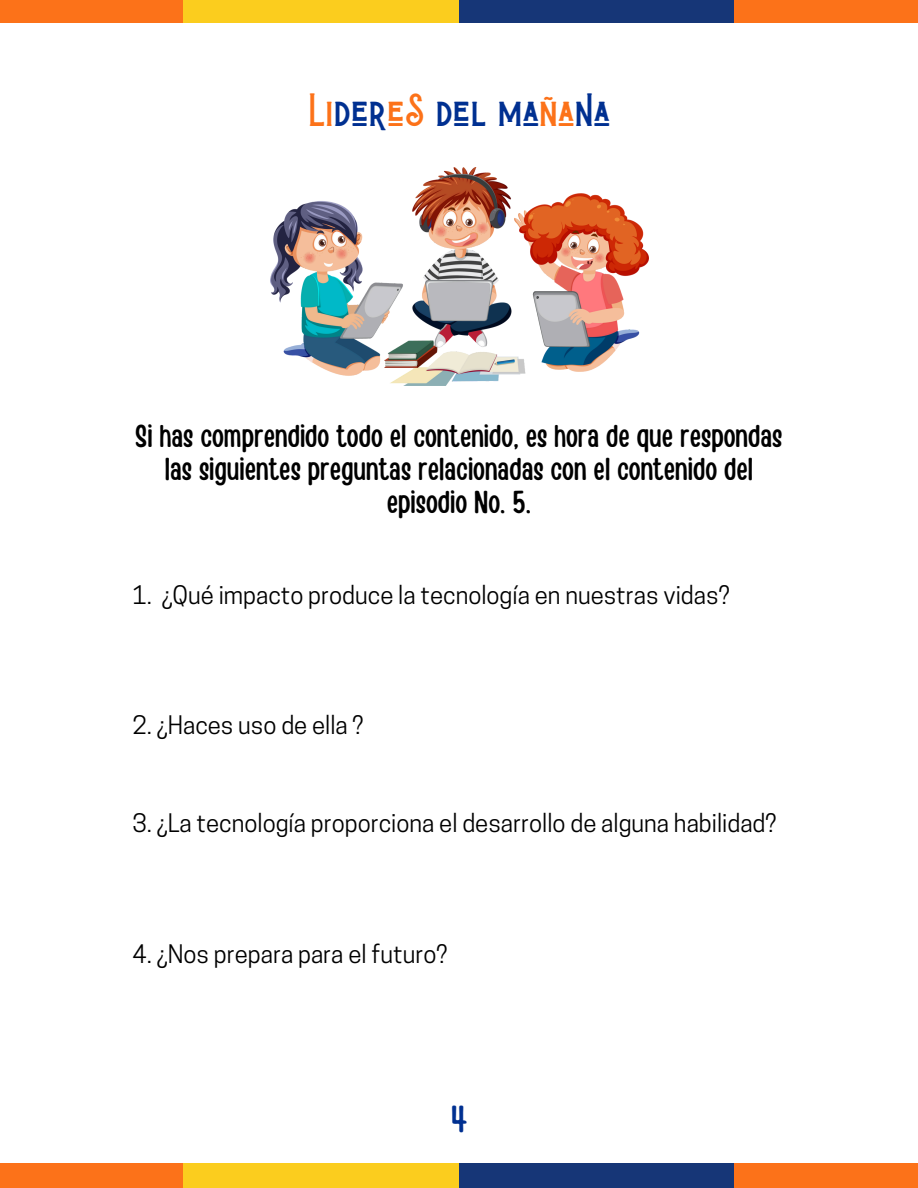
<style>
.page{position:relative;width:918px;height:1188px;background:#fff}
.page>*{position:absolute;margin:0;border:0;box-sizing:border-box;transform-origin:0 0}
.t1{font:37.35px "Badhorse";color:#003091}
.t2{font:37.35px "Handy Casual Condensed";color:#003091}
.t3{font:31.5px/32.7px "Handy Casual Condensed";color:#000;text-align:center}
.t4{font:24px "Cooper Hewitt";color:#000}
.s1{color:#fc7219}
</style>
<div class="page">
<div style="left:0;top:1164px;width:184px;height:24px;background:#fc7219"></div>
<div style="left:184px;top:1164px;width:275px;height:24px;background:#fbcd1e"></div>
<div style="left:459px;top:1164px;width:275px;height:24px;background:#163677"></div>
<div style="left:734px;top:1164px;width:184px;height:24px;background:#fc7219"></div>
<div style="left:0;top:0;width:184px;height:22px;background:#fc7219"></div>
<div style="left:184px;top:0;width:275px;height:22px;background:#fbcd1e"></div>
<div style="left:459px;top:0;width:275px;height:22px;background:#163677"></div>
<div style="left:734px;top:0;width:184px;height:22px;background:#fc7219"></div>
<img style="left:270px;top:168px;width:378px;height:218px">
<p class="t1" style="left:308px;top:85px;width:303px"><span class="s1">Li</span>der<span class="s1">eS</span> del ma<span class="s1">ña</span>na</p>
<h1 class="t3" style="left:136px;top:419px;width:648px">Si has comprendido todo el contenido, es hora de que respondas las siguientes preguntas relacionadas con el contenido del episodio No. 5.</h1>
<p class="t4" style="left:132px;top:586px;width:599px">1. ¿Qué impacto produce la tecnología en nuestras vidas?</p>
<h2 class="t4" style="left:132px;top:716px;width:233px">2. ¿Haces uso de ella ?</h2>
<p class="t4" style="left:132px;top:814px;width:646px">3. ¿La tecnología proporciona el desarrollo de alguna habilidad?</p>
<p class="t4" style="left:132px;top:945px;width:316px">4. ¿Nos prepara para el futuro?</p>
<p class="t2" style="left:451px;top:1095px;width:18px">4</p>
</div>
